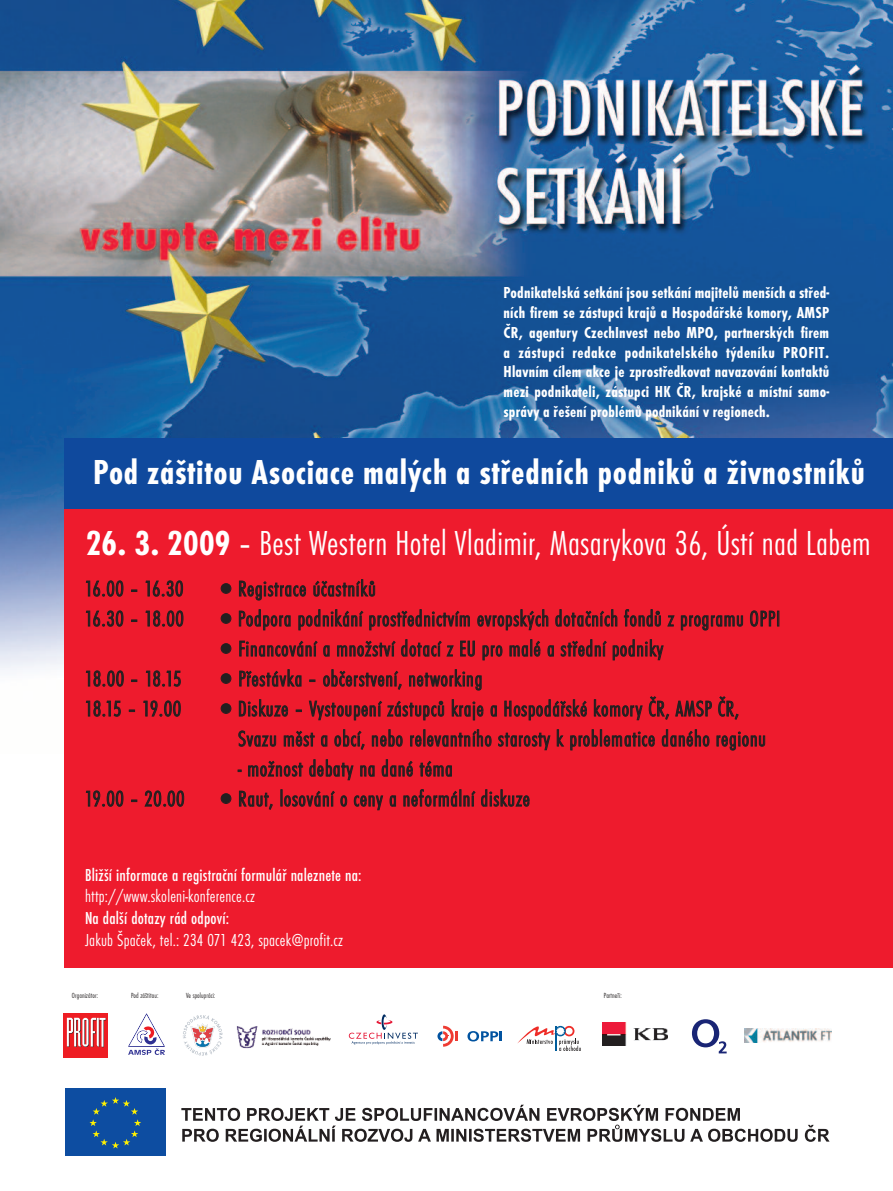
<style>
.page{position:relative;width:893px;height:1191px;background:#fff}
.page>*{position:absolute;margin:0;border:0;box-sizing:border-box;transform-origin:0 0}
.t1{font:300 condensed 36px "Futura TCE";letter-spacing:.01em;color:#fff}
.t2{font:700 condensed 36px "Futura TCE";letter-spacing:.02em;color:#fff}
.t3{font:300 condensed 22.5px/30px "Futura TCE";letter-spacing:.035em;color:#231f20}
.t4{font:300 condensed 18px "Futura TCE";letter-spacing:.01em;color:#fff}
.t5{font:500 condensed 18px "Futura TCE";letter-spacing:.01em;color:#fff}
.t6{font:700 condensed 16.5px/19.8px "Futura TCE";letter-spacing:.01em;color:#fff;text-align:justify}
.t7{font:300 condensed 7.65px "Futura TCE";letter-spacing:.01em;color:#231f20}
.s1{font-weight:700}
</style>
<div class="page">
<img style="left:0;top:0;width:893px;height:670px">
<div style="left:64px;top:507px;width:829px;height:460px;background:#ee1b2d"></div>
<div style="left:64px;top:438px;width:829px;height:70px;background:#0f499d"></div>
<img style="left:602px;top:1022px;width:66px;height:23px">
<svg style="left:692px;top:1019px;width:35px;height:34px"></svg>
<div style="left:64px;top:1013px;width:44px;height:45px;background:#ee1d23"></div>
<svg style="left:67px;top:1017px;width:40px;height:30px"></svg>
<svg style="left:183px;top:1015px;width:39px;height:40px"></svg>
<svg style="left:517px;top:1026px;width:64px;height:25px"></svg>
<svg style="left:349px;top:1014px;width:69px;height:30px"></svg>
<img style="left:744px;top:1029px;width:88px;height:13px">
<svg style="left:437px;top:1025px;width:21px;height:21px"></svg>
<svg style="left:467px;top:1031px;width:35px;height:10px"></svg>
<div style="left:65px;top:1088px;width:100px;height:68px;background:#0d4da1"></div>
<svg style="left:89px;top:1097px;width:52px;height:51px"></svg>
<svg style="left:181px;top:1104px;width:648px;height:37px"></svg>
<img style="left:236px;top:1026px;width:95px;height:23px">
<svg style="left:128px;top:1013px;width:37px;height:42px"></svg>
<p class="t6" style="left:504px;top:282px;width:327px">Podnikatelská setkání jsou setkání majitelů menších a střed&shy;ních firem se zástupci krajů a Hospodářské komory, AMSP ČR, agentury CzechInvest nebo MPO, partnerských firem a zástupci redakce podnikatelského týdeníku PROFIT.<br>Hlavním cílem akce je zprostředkovat navazování kontaktů mezi podnikateli, zástupci HK ČR, krajské a místní samo&shy;správy a řešení problémů podnikání v regionech.</p>
<h1 class="t2" style="left:93px;top:450px;width:773px">Pod záštitou Asociace malých a středních podniků a živnostníků</h1>
<h1 class="t1" style="left:86px;top:521px;width:786px"><span class="s1">26. 3. 2009</span> – Best Western Hotel Vladimir, Masarykova 36, Ústí nad Labem</h1>
<p class="t3" style="left:85px;top:573px;width:100px">16.00 – 16.30</p>
<p class="t3" style="left:221px;top:573px;width:157px">● Registrace účastníků</p>
<p class="t3" style="left:85px;top:603px;width:100px">16.30 – 18.00</p>
<p class="t3" style="left:221px;top:603px;width:561px">● Podpora podnikání prostřednictvím evropských dotačních fondů z programu OPPI</p>
<p class="t3" style="left:221px;top:633px;width:444px">● Financování a množství dotací z EU pro malé a střední podniky</p>
<p class="t3" style="left:85px;top:663px;width:98px">18.00 – 18.15</p>
<p class="t3" style="left:221px;top:663px;width:263px">● Přestávka – občerstvení, networking</p>
<p class="t3" style="left:85px;top:693px;width:98px">18.15 – 19.00</p>
<p class="t3" style="left:238px;top:693px;width:529px;text-indent:-17px">● Diskuze – Vystoupení zástupců kraje a Hospodářské komory ČR, AMSP ČR ,<br>Svazu měst a obcí, nebo relevantního starosty k problematice daného regionu</p>
<p class="t3" style="left:238px;top:753px;width:216px">- možnost debaty na dané téma</p>
<p class="t3" style="left:85px;top:783px;width:101px">19.00 – 20.00</p>
<p class="t3" style="left:221px;top:783px;width:311px">● Raut, losování o ceny a neformální diskuze</p>
<p class="t5" style="left:85px;top:864px;width:278px">Bližší informace a registrační formulář naleznete na:</p>
<p class="t4" style="left:85px;top:885px;width:172px">http://www.skoleni-konference.cz</p>
<p class="t5" style="left:85px;top:907px;width:146px">Na další dotazy rád odpoví:</p>
<p class="t4" style="left:85px;top:928px;width:260px">Jakub Špaček, tel.: 234 071 423, spacek@profit.cz</p>
<p class="t7" style="left:72px;top:990px;width:28px">Organizátor:</p>
<p class="t7" style="left:131px;top:990px;width:29px">Pod záštitou:</p>
<p class="t7" style="left:186px;top:990px;width:31px">Ve spolupráci:</p>
<p class="t7" style="left:604px;top:990px;width:20px">Partneři:</p>
</div>
